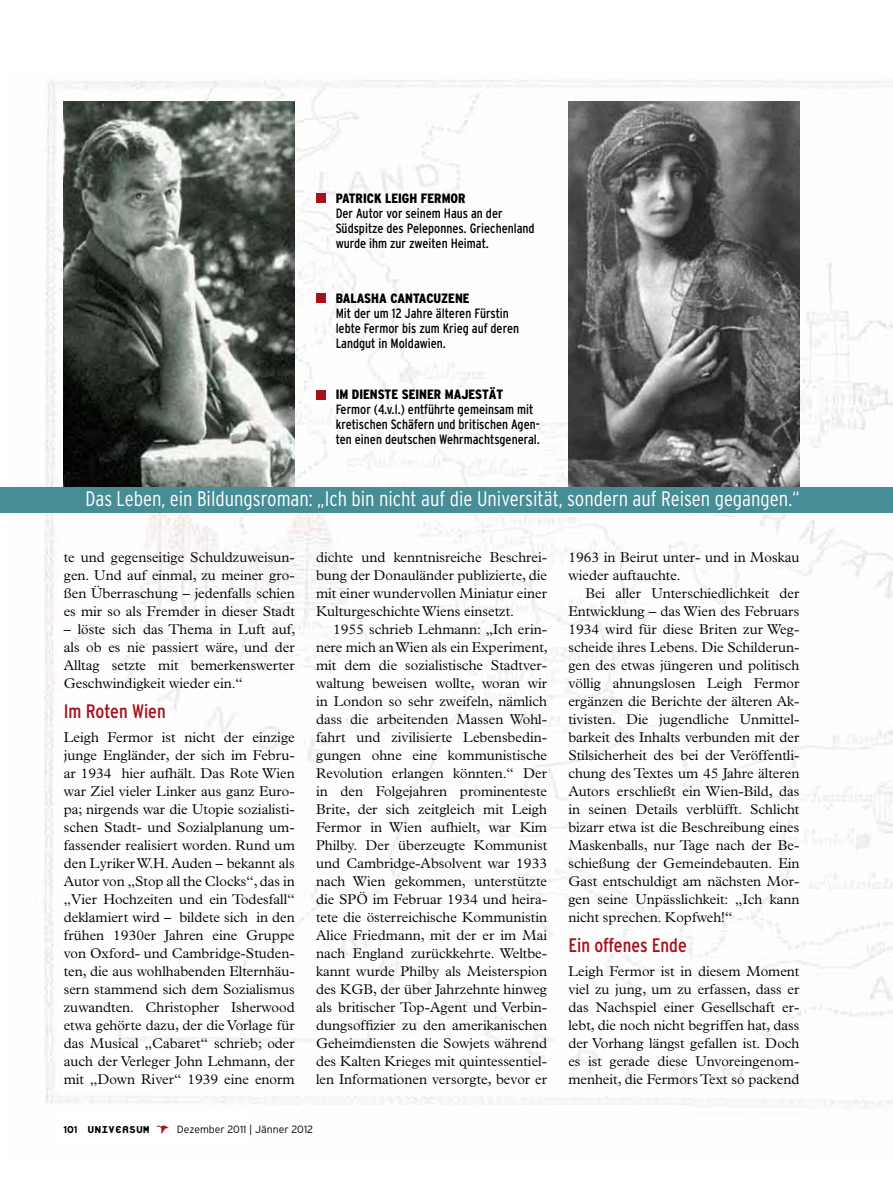
<style>
.page{position:relative;width:893px;height:1191px;background:#fff}
.page>*{position:absolute;margin:0;border:0;box-sizing:border-box;transform-origin:0 0}
.t1{font:300 condensed 21px "Interstate";color:#fff}
.t2{font:condensed 19.5px "Interstate";color:#a8111c}
.t3{font:300 14.25px/18px "Plantin";color:#000;text-align:justify}
.t4{font:condensed 13.5px/15px "Interstate";color:#000}
.t5{font:900 condensed 13.5px "Interstate";color:#000}
.t6{font:300 10.5px "Interstate";color:#000}
.s1{font-weight:700;font-size:9.9px}
.s2{font-family:"Platelet";font-weight:800;font-size:15px}
.s3{font-family:"Carta";font-weight:400;font-size:13.5px;color:#a8111c}
</style>
<div class="page">
<img style="left:11px;top:80px;width:882px;height:1029px">
<img style="left:63px;top:101px;width:232px;height:386px">
<img style="left:568px;top:101px;width:231px;height:386px">
<div style="left:0;top:487px;width:893px;height:25px;background:#468d96"></div>
<div style="left:316px;top:193px;width:10px;height:10px;background:#a8111c"></div>
<div style="left:316px;top:293px;width:10px;height:10px;background:#a8111c"></div>
<div style="left:316px;top:390px;width:10px;height:10px;background:#a8111c"></div>
<p class="t5" style="left:336px;top:191px;width:132px">PATRICK LEIGH FERMOR</p>
<p class="t4" style="left:336px;top:206px;width:201px">Der Autor vor seinem Haus an der<br>Südspitze des Peleponnes. Griechenland wurde ihm zur zweiten Heimat.</p>
<p class="t5" style="left:336px;top:290px;width:8px">BALA</p>
<p class="t5" style="left:364px;top:290px;width:107px">SHA CANTACUZENE</p>
<p class="t4" style="left:336px;top:305px;width:185px">Mit der um 12 Jahre älteren Fürstin lebte Fermor bis zum Krieg auf deren<br>Landgut in Moldawien.</p>
<p class="t5" style="left:336px;top:387px;width:169px">IM DIENSTE SEINER MAJESTÄT</p>
<p class="t4" style="left:336px;top:402px;width:206px">Fermor (4.v.l.) entführte gemeinsam mit kretischen Schäfern und britischen Agen&shy;ten einen deutschen Wehrmachtsgeneral.</p>
<h1 class="t1" style="left:85px;top:487px;width:716px">Das Leben, ein Bildungsroman: „Ich bin nicht auf die Universität, sondern auf Reisen gegangen.“</h1>
<p class="t3" style="left:64px;top:548px;width:233px">te und gegenseitige Schuldzuweisun&shy;gen. Und auf einmal, zu meiner gro&shy;ßen Überraschung – jedenfalls schien es mir so als Fremder in dieser Stadt</p>
<p class="t3" style="left:64px;top:620px;width:233px">– löste sich das Thema in Luft auf, als ob es nie passiert wäre, und der Alltag setzte mit bemerkenswerter Geschwindigkeit wieder ein.“</p>
<h2 class="t2" style="left:64px;top:700px;width:103px">Im Roten Wien</h2>
<p class="t3" style="left:64px;top:728px;width:233px">Leigh Fermor ist nicht der einzige junge Engländer, der sich im Febru&shy;ar 1934 hier aufhält. Das Rote Wien war Ziel vieler Linker aus ganz Euro&shy;pa; nirgends war die Utopie sozialisti&shy;schen Stadt- und Sozialplanung um&shy;fassender realisiert worden. Rund um den Lyriker W.H. Auden – bekannt als Autor von „Stop all the Clocks“, das in „Vier Hochzeiten und ein Todesfall“ deklamiert wird – bildete sich in den frühen 1930er Jahren eine Gruppe von Oxford- und Cambridge-Studen&shy;ten, die aus wohlhabenden Elternhäu&shy;sern stammend sich dem Sozialismus zuwandten. Christopher Isherwood etwa gehörte dazu, der die Vorlage für das Musical „Cabaret“ schrieb; oder auch der Verleger John Lehmann, der mit „Down River“ 1939 eine enorm</p>
<p class="t3" style="left:316px;top:548px;width:233px">dichte und kenntnisreiche Beschrei&shy;bung der Donauländer publizierte, die mit einer wundervollen Miniatur einer Kulturgeschichte Wiens einsetzt.</p>
<p class="t3" style="left:316px;top:620px;width:233px;text-indent:17px">1955 schrieb Lehmann: „Ich erin&shy;nere mich an Wien als ein Experiment, mit dem die sozialistische Stadtver&shy;waltung beweisen wollte, woran wir in London so sehr zweifeln, nämlich dass die arbeitenden Massen Wohl&shy;fahrt und zivilisierte Lebensbedin&shy;gungen ohne eine kommunistische Revolution erlangen könnten.“ Der in den Folgejahren prominenteste Brite, der sich zeitgleich mit Leigh Fermor in Wien aufhielt, war Kim Philby. Der überzeugte Kommunist und Cambridge-Absolvent war 1933 nach Wien gekommen, unterstützte die SPÖ im Februar 1934 und heira&shy;tete die österreichische Kommunistin Alice Friedmann, mit der er im Mai nach England zurückkehrte. Weltbe&shy;kannt wurde Philby als Meisterspion des KGB, der über Jahrzehnte hinweg als britischer Top-Agent und Verbin&shy;dungsoffizier zu den amerikanischen Geheimdiensten die Sowjets während des Kalten Krieges mit quintessentiel&shy;len Informationen versorgte, bevor er</p>
<p class="t6" style="left:63px;top:1123px;width:251px"><span class="s1">101</span> <span class="s2">Universum</span> <span class="s3">S</span> Dezember 2011 | Jänner 2012</p>
<p class="t3" style="left:568px;top:548px;width:233px">1963 in Beirut unter- und in Moskau wieder auftauchte.</p>
<p class="t3" style="left:568px;top:584px;width:233px;text-indent:17px">Bei aller Unterschiedlichkeit der Entwicklung – das Wien des Februars 1934 wird für diese Briten zur Weg&shy;scheide ihres Lebens. Die Schilderun&shy;gen des etwas jüngeren und politisch völlig ahnungslosen Leigh Fermor ergänzen die Berichte der älteren Ak&shy;tivisten. Die jugendliche Unmittel&shy;barkeit des Inhalts verbunden mit der Stilsicherheit des bei der Veröffentli&shy;chung des Textes um 45 Jahre älteren Autors erschließt ein Wien-Bild, das in seinen Details verblüfft. Schlicht bizarr etwa ist die Beschreibung eines Maskenballs, nur Tage nach der Be&shy;schießung der Gemeindebauten. Ein Gast entschuldigt am nächsten Mor&shy;gen seine Unpässlichkeit: „Ich kann nicht sprechen. Kopfweh!“</p>
<h2 class="t2" style="left:568px;top:934px;width:120px">Ein offenes Ende</h2>
<p class="t3" style="left:568px;top:962px;width:233px">Leigh Fermor ist in diesem Moment viel zu jung, um zu erfassen, dass er das Nachspiel einer Gesellschaft er&shy;lebt, die noch nicht begriffen hat, dass der Vorhang längst gefallen ist. Doch es ist gerade diese Unvoreingenom&shy;menheit, die Fermors Text so packend</p>
</div>
